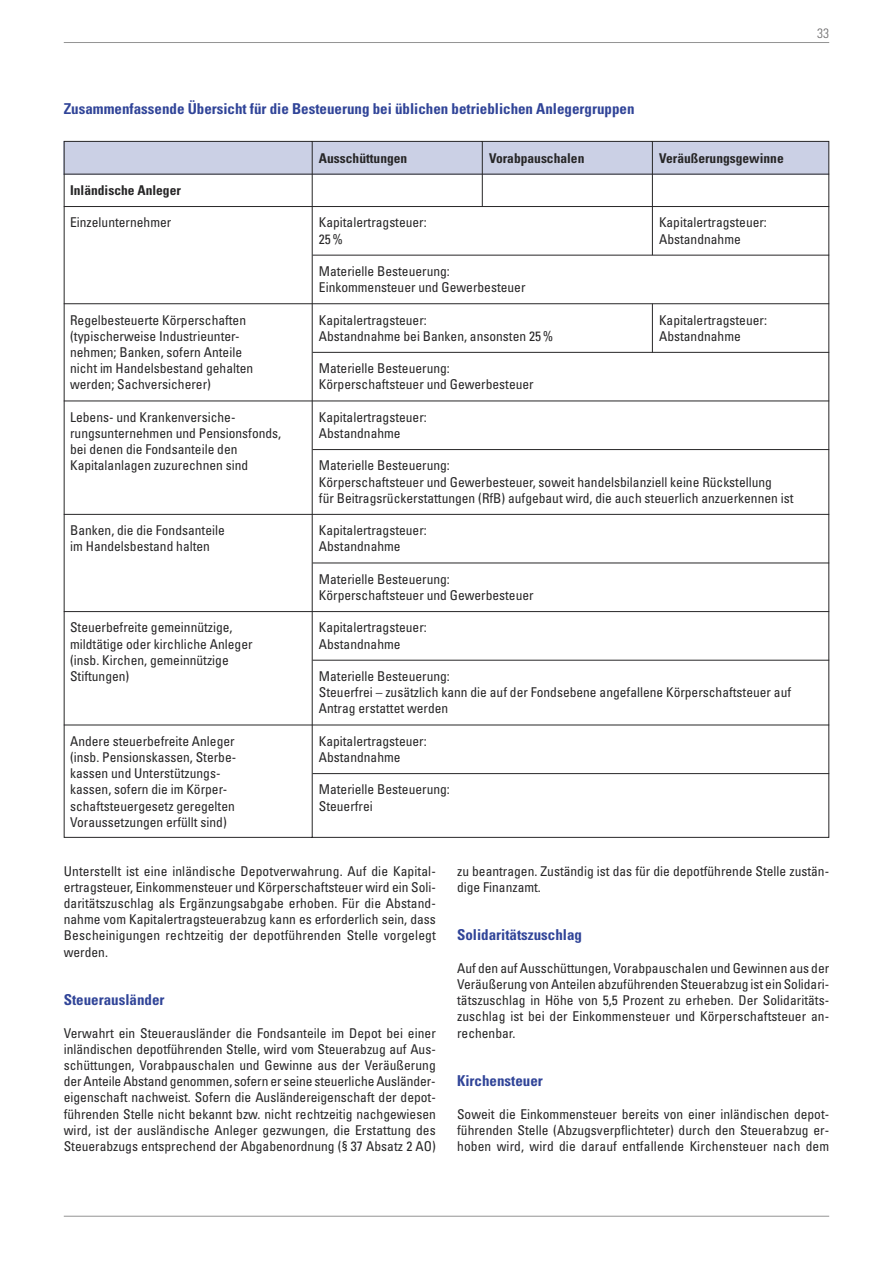
<style>
.page{position:relative;width:893px;height:1263px;background:#fff}
.page>*{position:absolute;margin:0;border:0;box-sizing:border-box;transform-origin:0 0}
.t1{font:700 condensed 15px "Univers";color:#304498}
.t2{font:condensed 13.5px/16.2px "Univers";color:#272627}
.t3{font:700 condensed 13.5px "Univers";color:#272627}
.t4{font:300 condensed 13.5px "Univers";color:#686768}
</style>
<div class="page">
<hr style="left:64px;top:42px;width:765px;height:1px;background:#939393">
<hr style="left:64px;top:1216px;width:765px;height:1px;background:#939393">
<svg style="left:63px;top:140px;width:767px;height:698px"></svg>
<p class="t4" style="left:817px;top:28px;width:13px">33</p>
<p class="t1" style="left:64px;top:103px;width:572px">Zusammenfassende Übersicht für die Besteuerung bei üblichen betrieblichen Anlegergruppen</p>
<p class="t3" style="left:319px;top:153px;width:90px">Ausschüttungen</p>
<p class="t3" style="left:489px;top:153px;width:97px">Vorabpauschalen</p>
<p class="t3" style="left:659px;top:153px;width:126px">Veräußerungsgewinne</p>
<p class="t3" style="left:70px;top:185px;width:112px">Inländische Anleger</p>
<p class="t2" style="left:70px;top:216px;width:103px">Einzelunternehmer</p>
<p class="t2" style="left:319px;top:216px;width:109px">Kapitalertragsteuer:</p>
<p class="t2" style="left:659px;top:216px;width:109px">Kapitalertragsteuer:</p>
<p class="t2" style="left:319px;top:232px;width:26px">25%</p>
<p class="t2" style="left:659px;top:232px;width:83px">Abstandnahme</p>
<p class="t2" style="left:319px;top:264px;width:208px">Materielle Besteuerung:<br>Einkommensteuer und Gewerbesteuer</p>
<p class="t2" style="left:70px;top:313px;width:177px">Regelbesteuerte Körperschaften</p>
<p class="t2" style="left:319px;top:313px;width:109px">Kapitalertragsteuer:</p>
<p class="t2" style="left:659px;top:313px;width:109px">Kapitalertragsteuer:</p>
<p class="t2" style="left:70px;top:329px;width:171px">(typischerweise Industrieunter-</p>
<p class="t2" style="left:319px;top:329px;width:236px">Abstandnahme bei Banken, ansonsten 25 %</p>
<p class="t2" style="left:659px;top:329px;width:83px">Abstandnahme</p>
<p class="t2" style="left:70px;top:345px;width:185px">nehmen; Banken, sofern Anteile nicht im Handelsbestand gehalten</p>
<p class="t2" style="left:319px;top:362px;width:133px">Materielle Besteuerung:</p>
<p class="t2" style="left:70px;top:378px;width:142px">werden; Sachversicherer)</p>
<p class="t2" style="left:319px;top:378px;width:216px">Körperschaftsteuer und Gewerbesteuer</p>
<p class="t2" style="left:70px;top:410px;width:167px">Lebens- und Krankenversiche-</p>
<p class="t2" style="left:319px;top:410px;width:109px">Kapitalertragsteuer:</p>
<p class="t2" style="left:70px;top:426px;width:213px">rungsunternehmen und Pensionsfonds,</p>
<p class="t2" style="left:319px;top:426px;width:83px">Abstandnahme</p>
<p class="t2" style="left:70px;top:443px;width:180px">bei denen die Fondsanteile den<br>Kapitalanlagen zuzurechnen sind</p>
<p class="t2" style="left:319px;top:459px;width:476px">Materielle Besteuerung:<br>Körperschaftsteuer und Gewerbesteuer, soweit handelsbilanziell keine Rückstellung<br>für Beitragsrückerstattungen (RfB) aufgebaut wird, die auch steuerlich anzuerkennen ist</p>
<p class="t2" style="left:70px;top:524px;width:156px">Banken, die die Fondsanteile</p>
<p class="t2" style="left:319px;top:524px;width:109px">Kapitalertragsteuer:</p>
<p class="t2" style="left:70px;top:540px;width:141px">im Handelsbestand halten</p>
<p class="t2" style="left:319px;top:540px;width:83px">Abstandnahme</p>
<p class="t2" style="left:319px;top:572px;width:216px">Materielle Besteuerung:<br>Körperschaftsteuer und Gewerbesteuer</p>
<p class="t2" style="left:70px;top:621px;width:164px">Steuerbefreite gemeinnützige,</p>
<p class="t2" style="left:319px;top:621px;width:109px">Kapitalertragsteuer:</p>
<p class="t2" style="left:70px;top:637px;width:184px">mildtätige oder kirchliche Anleger</p>
<p class="t2" style="left:319px;top:637px;width:83px">Abstandnahme</p>
<p class="t2" style="left:70px;top:653px;width:160px">(insb. Kirchen, gemeinnützige<br>Stiftungen)</p>
<p class="t2" style="left:319px;top:669px;width:474px">Materielle Besteuerung:<br>Steuerfrei – zusätzlich kann die auf der Fondsebene angefallene Körperschaftsteuer auf<br>Antrag erstattet werden</p>
<p class="t2" style="left:70px;top:734px;width:166px">Andere steuerbefreite Anleger</p>
<p class="t2" style="left:319px;top:734px;width:109px">Kapitalertragsteuer:</p>
<p class="t2" style="left:70px;top:750px;width:168px">(insb. Pensionskassen, Sterbe-</p>
<p class="t2" style="left:319px;top:750px;width:83px">Abstandnahme</p>
<p class="t2" style="left:70px;top:767px;width:159px">kassen und Unterstützungs&shy;kassen, sofern die im Körper-</p>
<p class="t2" style="left:319px;top:783px;width:133px">Materielle Besteuerung:</p>
<p class="t2" style="left:70px;top:799px;width:166px">schaftsteuergesetz geregelten</p>
<p class="t2" style="left:319px;top:799px;width:55px">Steuerfrei</p>
<p class="t2" style="left:70px;top:815px;width:158px">Voraussetzungen erfüllt sind)</p>
<p class="t2" style="left:64px;top:864px;width:374px;text-align:justify">Unterstellt ist eine inländische Depotverwahrung. Auf die Kapital - ertragsteuer, Einkommensteuer und Körperschaftsteuer wird ein Soli&shy;daritätszuschlag als Ergänzungsabgabe erhoben. Für die Abstand&shy;nahme vom Kapitalertragsteuerabzug kann es erforderlich sein, dass Bescheinigungen rechtzeitig der depotführenden Stelle vorgelegt werden.</p>
<p class="t1" style="left:64px;top:994px;width:102px">Steuerausländer</p>
<p class="t2" style="left:64px;top:1026px;width:374px;text-align:justify">Verwahrt ein Steuerausländer die Fondsanteile im Depot bei einer inländischen depotführenden Stelle, wird vom Steuerabzug auf Aus&shy;schüttungen, Vorabpauschalen und Gewinne aus der Veräußerung der Anteile Abstand genommen, sofern er seine steuerliche Ausländer - eigenschaft nachweist. Sofern die Ausländereigenschaft der depot&shy;führenden Stelle nicht bekannt bzw. nicht rechtzeitig nachgewiesen wird, ist der ausländische Anleger gezwungen, die Erstattung des Steuerabzugs entsprechend der Abgabenordnung (§ 37 Absatz 2 AO)</p>
<p class="t2" style="left:457px;top:864px;width:374px">zu beantragen. Zuständig ist das für die depotführende Stelle zustän&shy;dige Finanzamt.</p>
<p class="t1" style="left:457px;top:929px;width:126px">Solidaritätszuschlag</p>
<p class="t2" style="left:457px;top:961px;width:374px;text-align:justify">Auf den auf Ausschüttungen, Vorabpauschalen und Gewinnen aus der Veräußerung von Anteilen abzuführenden Steuerabzug ist ein Solidari - tätszuschlag in Höhe von 5,5 Prozent zu erheben. Der Solidaritäts - zuschlag ist bei der Einkommensteuer und Körperschaftsteuer an - rechenbar.</p>
<p class="t1" style="left:457px;top:1075px;width:87px">Kirchensteuer</p>
<p class="t2" style="left:457px;top:1107px;width:374px;text-align:justify">Soweit die Einkommensteuer bereits von einer inländischen depot - führenden Stelle (Abzugsverpflichteter) durch den Steuerabzug er - hoben wird, wird die darauf entfallende Kirchensteuer nach dem</p>
</div>
